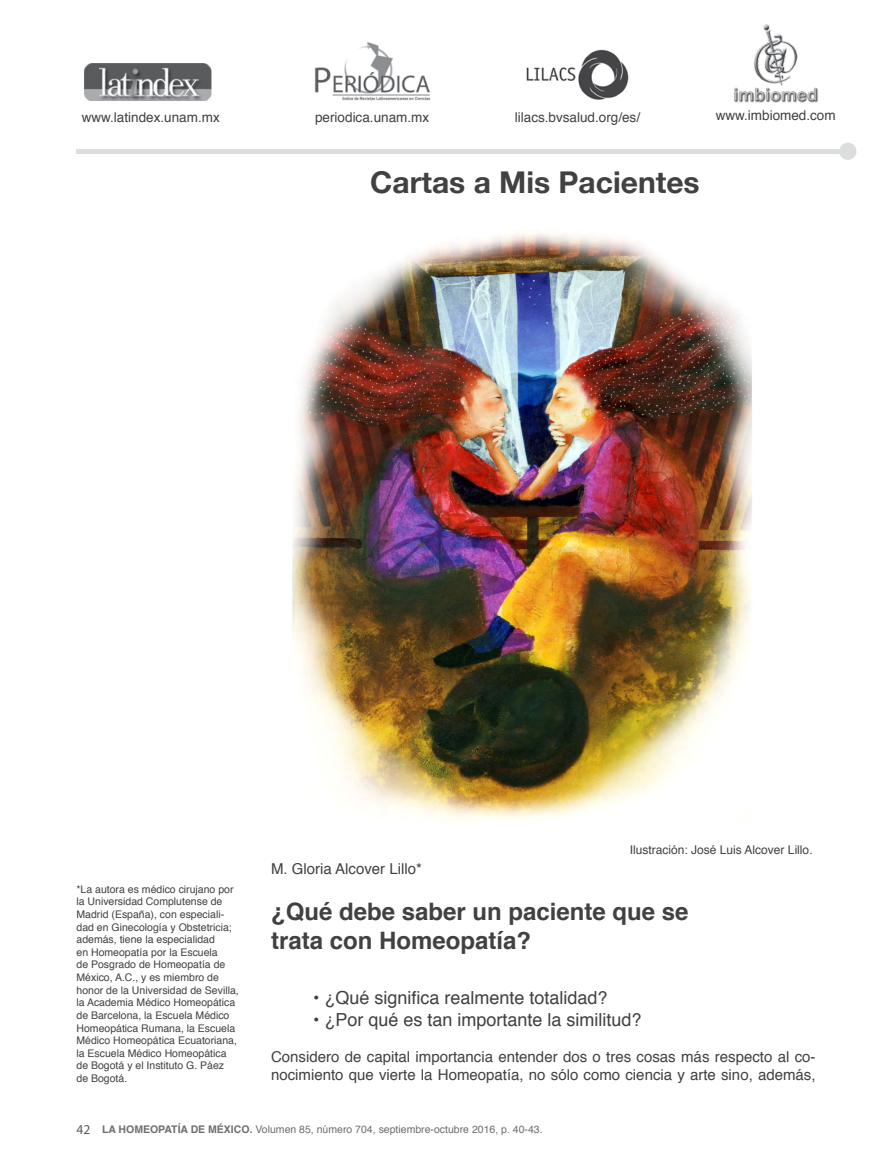
<style>
.page{position:relative;width:893px;height:1170px;background:#fff}
.page>*{position:absolute;margin:0;border:0;box-sizing:border-box;transform-origin:0 0}
.t1{font:700 30px "Helvetica Neue";color:#414042}
.t2{font:700 24px/28.8px "Helvetica";color:#414042}
.t3{font:18px "Helvetica";color:#414042}
.t4{font:15px/18px "Helvetica";color:#414042}
.t5{font:13.5px "Helvetica";color:#414042}
.t6{font:12px "Helvetica";color:#414042}
.t7{font:10.5px/12.6px "Helvetica";color:#414042}
.t8{font:10.5px "Helvetica";color:#6d6e71}
.s1{font-family:"Myriad Pro";font-size:13.5px;color:#58595b}
.s2{font-weight:700}
</style>
<div class="page">
<hr style="left:77px;top:149px;width:764px;height:4px;background:#dcddde">
<div style="left:839px;top:143px;width:17px;height:17px;background:#dcddde;border-radius:50%"></div>
<img style="left:84px;top:63px;width:128px;height:38px">
<img style="left:314px;top:42px;width:117px;height:59px">
<img style="left:526px;top:49px;width:103px;height:51px">
<img style="left:734px;top:24px;width:84px;height:79px">
<img style="left:292px;top:232px;width:460px;height:587px">
<p class="t5" style="left:82px;top:107px;width:140px">www.latindex.unam.mx</p>
<p class="t5" style="left:315px;top:107px;width:116px">periodica.unam.mx</p>
<p class="t5" style="left:515px;top:107px;width:127px">lilacs.bvsalud.org/es/</p>
<p class="t5" style="left:716px;top:105px;width:122px">www.imbiomed.com</p>
<h1 class="t1" style="left:370px;top:159px;width:331px">Cartas a Mis Pacientes</h1>
<p class="t7" style="left:77px;top:883px;width:164px">*La autora es médico cirujano por la Universidad Complutense de<br>Madrid (España), con especiali&shy;dad en Ginecología y Obstetricia; además, tiene la especialidad<br>en Homeopatía por la Escuela<br>de Posgrado de Homeopatía de<br>México, A.C., y es miembro de honor de la Universidad de Sevilla, la Academia Médico Homeopática de Barcelona, la Escuela Médico<br>Homeopática Rumana, la Escuela<br>Médico Homeopática Ecuatoriana, la Escuela Médico Homeopática de Bogotá y el Instituto G. Páez<br>de Bogotá.</p>
<p class="t6" style="left:630px;top:840px;width:184px">Ilustración: José Luis Alcover Lillo.</p>
<h3 class="t4" style="left:271px;top:859px;width:152px">M. Gloria Alcover Lillo*</h3>
<h2 class="t2" style="left:271px;top:897px;width:419px">¿Qué debe saber un paciente que se trata con Homeopatía?</h2>
<h3 class="t3" style="left:313px;top:983px;width:296px">• ¿Qué significa realmente totalidad?</h3>
<h3 class="t3" style="left:313px;top:1005px;width:330px">• ¿Por qué es tan importante la similitud?</h3>
<h3 class="t4" style="left:271px;top:1047px;width:546px">Considero de capital importancia entender dos o tres cosas más respecto al co&shy;nocimiento que vierte la Homeopatía, no sólo como ciencia y arte sino, además,</h3>
<p class="t8" style="left:76px;top:1120px;width:468px"><span class="s1">42</span> <span class="s2">LA HOMEOPATÍA DE MÉXICO.</span> Volumen 85, número 704, septiembre-octubre 2016, p. 40-43.</p>
</div>
